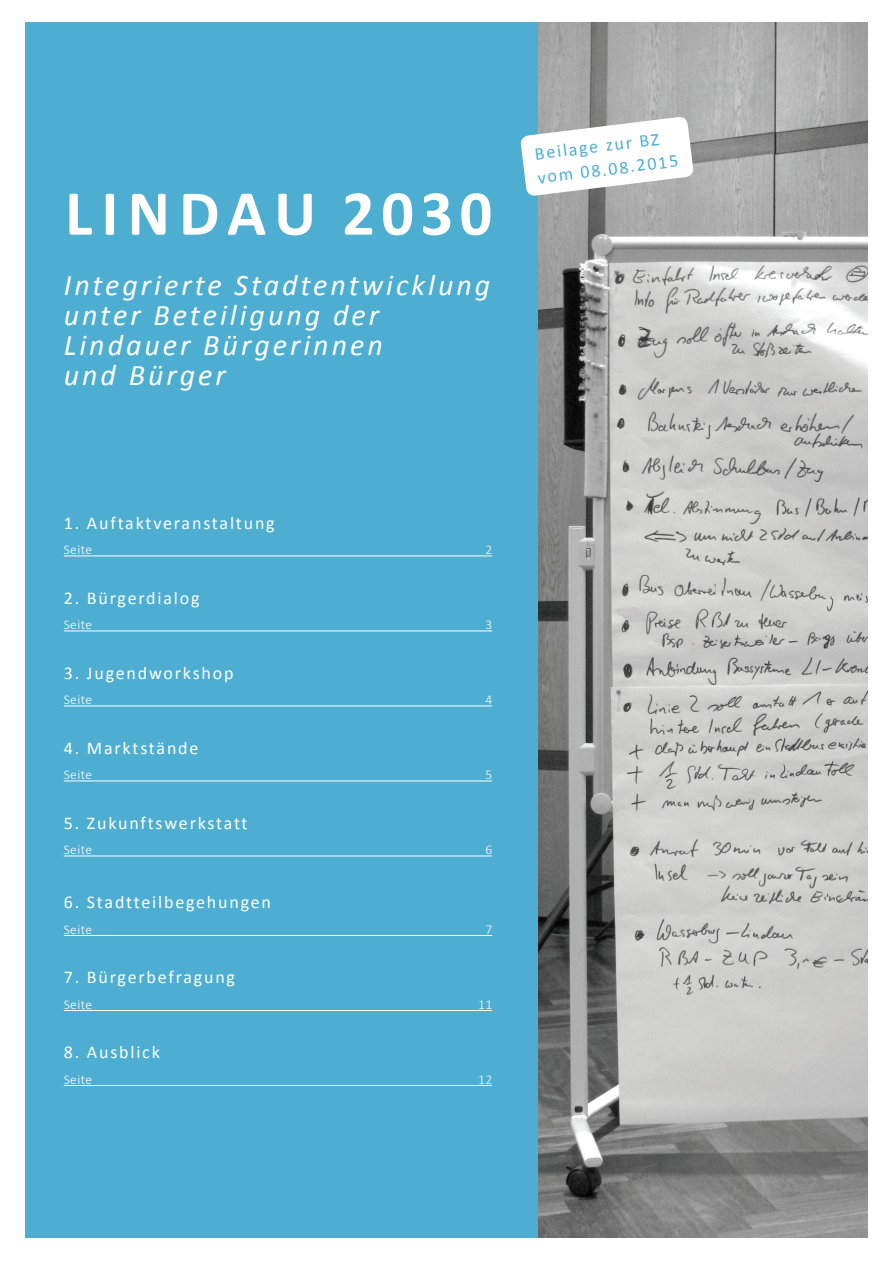
<style>
.page{position:relative;width:893px;height:1263px;background:#fff}
.page>*{position:absolute;margin:0;border:0;box-sizing:border-box;transform-origin:0 0}
.t1{font:700 64.5px "Calibri";letter-spacing:.12em;color:#fff}
.t2{font:italic 30px/30px "Calibri";letter-spacing:.1em;color:#fff}
.t3{font:18px "Calibri";letter-spacing:.1em;color:#fff}
.t4{font:18px/24px "Calibri";color:#4daed1}
.t5{font:300 13.5px "Calibri";letter-spacing:.03em;color:#fff}
</style>
<div class="page">
<div style="left:26px;top:22px;width:513px;height:1215px;background:#4daed1"></div>
<hr style="left:64px;top:556px;width:428px;height:1px;background:#fff">
<hr style="left:64px;top:631px;width:428px;height:1px;background:#fff">
<hr style="left:64px;top:706px;width:428px;height:1px;background:#fff">
<hr style="left:64px;top:781px;width:428px;height:1px;background:#fff">
<hr style="left:64px;top:856px;width:428px;height:1px;background:#fff">
<hr style="left:64px;top:935px;width:428px;height:1px;background:#fff">
<hr style="left:64px;top:1010px;width:428px;height:1px;background:#fff">
<hr style="left:64px;top:1085px;width:428px;height:1px;background:#fff">
<img style="left:539px;top:22px;width:328px;height:1215px">
<svg style="left:520px;top:116px;width:174px;height:81px"></svg>
<h1 class="t1" style="left:65px;top:172px;width:429px">LINDAU 2030</h1>
<h2 class="t2" style="left:64px;top:269px;width:428px">Integrierte Stadtentwicklung unter Beteiligung der<br>Lindauer Bürgerinnen<br>und Bürger</h2>
<p class="t4" style="left:533px;top:142px;width:143px;rotate:-7deg">Beilage zur BZ vom 08.08.2015</p>
<p class="t3" style="left:64px;top:511px;width:212px">1. Auftaktveranstaltung</p>
<p class="t5" style="left:64px;top:541px;width:30px">Seite</p>
<p class="t5" style="left:485px;top:541px;width:8px">2</p>
<p class="t3" style="left:64px;top:586px;width:137px">2. Bürgerdialog</p>
<p class="t5" style="left:64px;top:616px;width:30px">Seite</p>
<p class="t5" style="left:485px;top:616px;width:8px">3</p>
<p class="t3" style="left:64px;top:661px;width:171px">3. Jugendworkshop</p>
<p class="t5" style="left:64px;top:691px;width:30px">Seite</p>
<p class="t5" style="left:485px;top:691px;width:8px">4</p>
<p class="t3" style="left:64px;top:736px;width:136px">4. Marktstände</p>
<p class="t5" style="left:64px;top:766px;width:30px">Seite</p>
<p class="t5" style="left:485px;top:766px;width:8px">5</p>
<p class="t3" style="left:64px;top:811px;width:185px">5. Zukunftswerkstatt</p>
<p class="t5" style="left:64px;top:841px;width:30px">Seite</p>
<p class="t5" style="left:485px;top:841px;width:8px">6</p>
<p class="t3" style="left:64px;top:891px;width:209px">6. Stadtteilbegehungen</p>
<p class="t5" style="left:64px;top:921px;width:30px">Seite</p>
<p class="t5" style="left:485px;top:921px;width:8px">7</p>
<p class="t3" style="left:64px;top:966px;width:173px">7. Bürgerbefragung</p>
<p class="t5" style="left:64px;top:996px;width:30px">Seite</p>
<p class="t5" style="left:478px;top:996px;width:16px">11</p>
<p class="t3" style="left:64px;top:1041px;width:98px">8. Ausblick</p>
<p class="t5" style="left:64px;top:1071px;width:30px">Seite</p>
<p class="t5" style="left:478px;top:1071px;width:16px">12</p>
</div>
